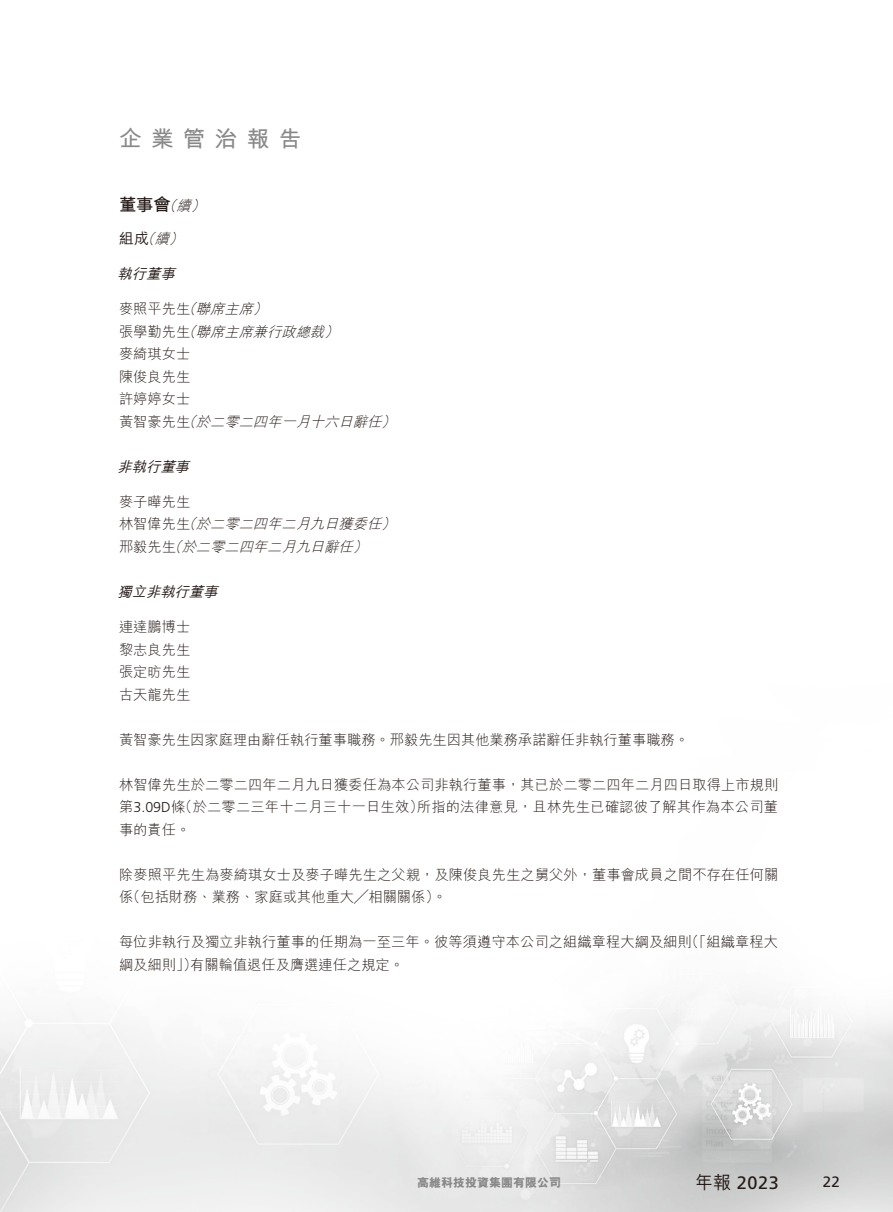
<style>
.page{position:relative;width:893px;height:1212px;background:#fff}
.page>*{position:absolute;margin:0;border:0;box-sizing:border-box;transform-origin:0 0}
.t1{font:700 22.5px "M Hei HK";letter-spacing:.42em;color:#898989}
.t2{font:18px "Frutiger LT Std";color:#231916}
.t3{font:700 17.25px "M Hei HK";color:#231916}
.t4{font:500 15px "M Hei HK";color:#231916}
.t5{font:15px "Frutiger LT Std";color:#231916}
.t6{font:300 14.25px/22.5px "M Hei HK";letter-spacing:.005em;color:#231916;text-align:justify}
.t7{font:italic 300 14.25px "M Hei HK";color:#231916}
.t8{font:italic 500 14.25px "M Hei HK";color:#231916}
.t9{font:300 14.25px "Frutiger LT Std";color:#231916}
.t10{font:800 12px "M Hei HK";color:#898989}
.s1{font-weight:300;font-style:italic;font-size:14.25px}
.s2{font-style:italic}
.s3{font-style:normal}
.s4{font-family:"M Hei HK"}
.s5{font-family:"M Hei HK";font-weight:500}
</style>
<div class="page">
<img style="left:0;top:996px;width:893px;height:216px">
<h1 class="t1" style="left:119px;top:123px;width:184px">企業管治報告</h1>
<p class="t3" style="left:119px;top:192px;width:53px">董事會</p>
<p class="t7" style="left:176px;top:198px;width:20px">續</p>
<p class="t7" style="left:162px;top:198px;width:20px">（</p>
<p class="t7" style="left:191px;top:198px;width:20px">(</p>
<p class="t4" style="left:119px;top:228px;width:55px">組成<span class="s1">續</span></p>
<p class="t7" style="left:140px;top:232px;width:20px">（</p>
<p class="t8" style="left:118px;top:263px;width:63px">執行董事</p>
<p class="t7" style="left:169px;top:232px;width:20px">(</p>
<p class="t7" style="left:182px;top:302px;width:20px">（</p>
<p class="t7" style="left:253px;top:302px;width:20px">(</p>
<p class="t6" style="left:119px;top:297px;width:139px">麥照平先生<span class="s2">聯席主席</span></p>
<p class="t7" style="left:182px;top:324px;width:20px">（</p>
<p class="t7" style="left:324px;top:324px;width:20px">(</p>
<p class="t7" style="left:119px;top:324px;width:210px"><span class="s3">張學勤先生</span>聯席主席兼行政總裁</p>
<p class="t6" style="left:119px;top:342px;width:73px">麥綺琪女士陳俊良先生許婷婷女士</p>
<p class="t7" style="left:182px;top:414px;width:20px">（</p>
<p class="t8" style="left:118px;top:456px;width:78px">非執行董事</p>
<p class="t6" style="left:119px;top:490px;width:73px">麥子曄先生</p>
<p class="t7" style="left:381px;top:414px;width:20px">(</p>
<p class="t7" style="left:119px;top:414px;width:267px"><span class="s3">黃智豪先生</span>於二零二四年一月十六日辭任</p>
<p class="t7" style="left:182px;top:517px;width:20px">（</p>
<p class="t7" style="left:381px;top:517px;width:20px">(</p>
<p class="t7" style="left:119px;top:517px;width:267px"><span class="s3">林智偉先生</span>於二零二四年二月九日獲委任</p>
<p class="t7" style="left:167px;top:539px;width:20px">（</p>
<p class="t8" style="left:118px;top:581px;width:106px">獨立非執行董事</p>
<p class="t6" style="left:119px;top:615px;width:73px">連達鵬博士黎志良先生張定昉先生古天龍先生</p>
<p class="t6" style="left:119px;top:728px;width:572px">黃智豪先生因家庭理由辭任執行董事職務。邢毅先生因其他業務承諾辭任非執行董事職務。</p>
<p class="t6" style="left:119px;top:773px;width:661px;text-align:right">林智偉先生於二零二四年二月九日獲委任為本公司非執行董事，其已於二零二四年二月四日取得上市規則所指的法律意見，且林先生已確認彼了解其作為本公司董</p>
<p class="t7" style="left:353px;top:539px;width:20px">(</p>
<p class="t7" style="left:119px;top:539px;width:239px"><span class="s3">邢毅先生</span>於二零二四年二月九日辭任</p>
<p class="t6" style="left:178px;top:795px;width:247px">（於二零二三年十二月三十一日生效）</p>
<p class="t9" style="left:119px;top:799px;width:68px"><span class="s4">第</span>3.09D<span class="s4">條</span></p>
<p class="t6" style="left:119px;top:818px;width:73px">事的責任。</p>
<p class="t6" style="left:119px;top:863px;width:661px">除麥照平先生為麥綺琪女士及麥子曄先生之父親，及陳俊良先生之舅父外，董事會成員之間不存在任何關（係包括財務、業務、家庭或其他重大╱相關關係。(</p>
<p class="t6" style="left:685px;top:930px;width:95px">（「組織章程大</p>
<p class="t6" style="left:190px;top:930px;width:503px;text-indent:-71px">每位非執行及獨立非執行董事的任期為一至三年。彼等須遵守本公司之組織章程大綱及細則有關輪值退任及膺選連任之規定。</p>
<p class="t6" style="left:119px;top:953px;width:80px">綱及細則」）</p>
<p class="t10" style="left:417px;top:1176px;width:145px">高維科技投資集團有限公司</p>
<p class="t2" style="left:695px;top:1172px;width:85px"><span class="s5">年報</span> 2023</p>
<p class="t5" style="left:823px;top:1173px;width:19px">22</p>
</div>
